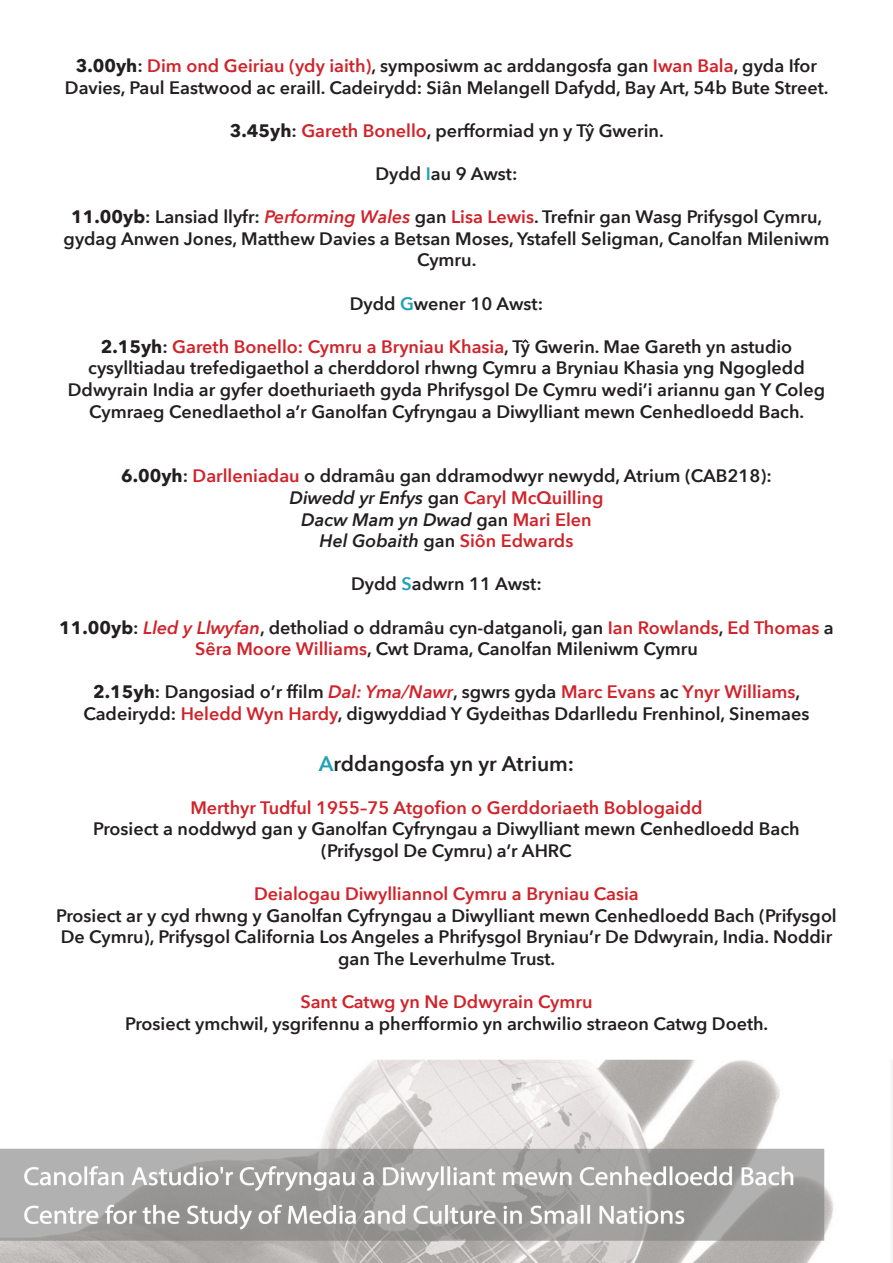
<style>
.page{position:relative;width:893px;height:1263px;background:#fff}
.page>*{position:absolute;margin:0;border:0;box-sizing:border-box;transform-origin:0 0}
.t1{font:600 21px "Avenir Next";color:#231f20}
.t2{font:600 18px/21.6px "Avenir Next";color:#231f20;text-align:center}
.t3{font:600 18px "Avenir Next";color:#d1232a}
.t4{font:italic 600 18px "Avenir Next";color:#231f20}
.s1{font-weight:700}
.s2{color:#d1232a}
.s3{color:#21a1b5}
.s4{font-style:italic;color:#d1232a}
.s5{font-style:italic;color:#231f20}
.s6{color:#231f20}
.s7{font-style:normal}
.s8{font-style:normal;color:#d1232a}
</style>
<div class="page">
<svg style="left:522px;top:339px;width:7px;height:5px"></svg>
<svg style="left:586px;top:123px;width:7px;height:5px"></svg>
<img style="left:0;top:1060px;width:834px;height:203px">
<p class="t2" style="left:65px;top:54px;width:765px"><span class="s1">3.00yh</span>: <span class="s2">Dim ond Geiriau (ydy iaith)</span>, symposiwm ac arddangosfa gan <span class="s2">Iwan Bala</span>, gyda Ifor<br>Davies, Paul Eastwood ac eraill. Cadeirydd: Siân Melangell Dafydd, Bay Art, 54b Bute Street.</p>
<p class="t2" style="left:230px;top:119px;width:435px"><span class="s1">3.45yh</span>: <span class="s2">Gareth Bonello</span>, perfformiad yn y Ty Gwerin.</p>
<p class="t2" style="left:375px;top:162px;width:144px">Dydd <span class="s3">I</span>au 9 Awst:</p>
<p class="t2" style="left:64px;top:206px;width:767px"><span class="s1">11.00yb</span>: Lansiad llyfr: <span class="s4">Performing Wales</span> gan <span class="s2">Lisa Lewis</span>. Trefnir gan Wasg Prifysgol Cymru, gydag Anwen Jones, Matthew Davies a Betsan Moses, Ystafell Seligman, Canolfan Mileniwm<br>Cymru.</p>
<p class="t2" style="left:350px;top:292px;width:195px">Dydd <span class="s3">G</span>wener 10 Awst:</p>
<p class="t2" style="left:68px;top:335px;width:759px"><span class="s1">2.15yh</span>: <span class="s2">Gareth Bonello: Cymru a Bryniau Khasia</span>, Ty Gwerin. Mae Gareth yn astudio cysylltiadau trefedigaethol a cherddorol rhwng Cymru a Bryniau Khasia yng Ngogledd Ddwyrain India ar gyfer doethuriaeth gyda Phrifysgol De Cymru wedi’i ariannu gan Y Coleg Cymraeg Cenedlaethol a’r Ganolfan Cyfryngau a Diwylliant mewn Cenhedloedd Bach.</p>
<p class="t2" style="left:121px;top:465px;width:652px"><span class="s1">6.00yh</span>: <span class="s2">Darlleniadau</span> o ddramâu gan ddramodwyr newydd, Atrium (CAB218):</p>
<p class="t3" style="left:289px;top:482px;width:315px"><span class="s5">Diwedd yr Enfys</span> <span class="s6">gan</span> Caryl McQuilling</p>
<p class="t4" style="left:301px;top:504px;width:292px">Dacw Mam yn Dwad <span class="s7">gan</span> <span class="s8">Mari Elen</span></p>
<p class="t3" style="left:320px;top:525px;width:255px"><span class="s5">Hel Gobaith</span> <span class="s6">gan</span> Siôn Edwards</p>
<p class="t2" style="left:351px;top:573px;width:192px">Dydd <span class="s3">S</span>adwrn 11 Awst:</p>
<p class="t2" style="left:59px;top:616px;width:776px"><span class="s1">11.00yb</span>: <span class="s4">Lled y Llwyfan</span>, detholiad o ddramâu cyn-datganoli, gan <span class="s2">Ian Rowlands</span>, <span class="s2">Ed Thomas</span> a<br><span class="s2">Sêra Moore Williams</span>, Cwt Drama, Canolfan Mileniwm Cymru</p>
<p class="t2" style="left:83px;top:681px;width:727px"><span class="s1">2.15yh</span>: Dangosiad o’r ffilm <span class="s4">Dal: Yma/Nawr</span>, sgwrs gyda <span class="s2">Marc Evans</span> ac <span class="s2">Ynyr Williams</span>,<br>Cadeirydd: <span class="s2">Heledd Wyn Hardy</span>, digwyddiad Y Gydeithas Ddarlledu Frenhinol, Sinemaes</p>
<p class="t1" style="left:319px;top:745px;width:257px"><span class="s3">A</span>rddangosfa yn yr Atrium:</p>
<p class="t3" style="left:190px;top:792px;width:514px">Merthyr Tudful 1955–75 Atgofion o Gerddoriaeth Boblogaidd</p>
<p class="t2" style="left:93px;top:818px;width:708px">Prosiect a noddwyd gan y Ganolfan Cyfryngau a Diwylliant mewn Cenhedloedd Bach (Prifysgol De Cymru) a’r AHRC</p>
<p class="t3" style="left:254px;top:878px;width:386px">Deialogau Diwylliannol Cymru a Bryniau Casia</p>
<p class="t2" style="left:56px;top:904px;width:782px">Prosiect ar y cyd rhwng y Ganolfan Cyfryngau a Diwylliant mewn Cenhedloedd Bach (Prifysgol<br>De Cymru), Prifysgol California Los Angeles a Phrifysgol Bryniau’r De Ddwyrain, India. Noddir gan The Leverhulme Trust.</p>
<p class="t3" style="left:300px;top:986px;width:294px">Sant Catwg yn Ne Ddwyrain Cymru</p>
<p class="t2" style="left:125px;top:1012px;width:645px">Prosiect ymchwil, ysgrifennu a pherfformio yn archwilio straeon Catwg Doeth.</p>
</div>
